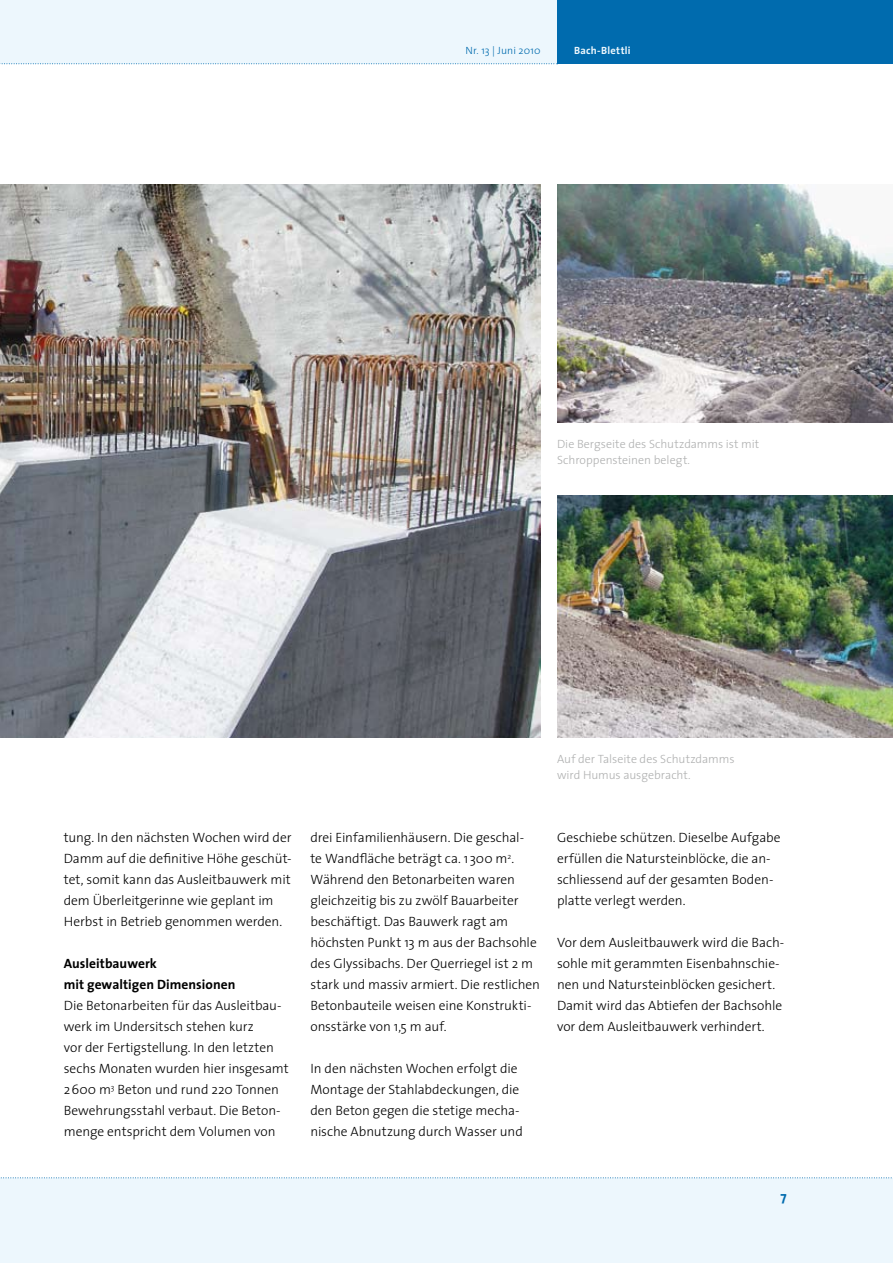
<style>
.page{position:relative;width:893px;height:1263px;background:#fff}
.page>*{position:absolute;margin:0;border:0;box-sizing:border-box;transform-origin:0 0}
.t1{font:300 13.5px/21px "The Sans";letter-spacing:-.005em;color:#000}
.t2{font:700 13.5px/21px "The Sans";letter-spacing:.005em;color:#000}
.t3{font:700 13.5px "The Sans";color:#006bae}
.t4{font:300 12px/16.5px "The Sans";color:#afb0b0}
.t5{font:300 10.5px "The Sans";letter-spacing:.01em;color:#006bae}
.t6{font:700 10.5px "The Sans";letter-spacing:.025em;color:#edf7fd}
</style>
<div class="page">
<div style="left:0;top:0;width:893px;height:64px;background:#edf7fd"></div>
<div style="left:557px;top:0;width:336px;height:64px;background:#006bae"></div>
<svg style="left:0;top:63px;width:557px;height:1px"></svg>
<div style="left:0;top:1178px;width:893px;height:85px;background:#edf7fd"></div>
<svg style="left:0;top:1177px;width:892px;height:1px"></svg>
<img style="left:0;top:184px;width:540px;height:553px">
<img style="left:557px;top:496px;width:336px;height:241px">
<img style="left:557px;top:184px;width:336px;height:238px">
<p class="t5" style="left:466px;top:42px;width:76px">Nr. 13 | Juni 2010</p>
<p class="t6" style="left:574px;top:41px;width:58px">Bach-Blettli</p>
<p class="t4" style="left:557px;top:435px;width:204px">Die Bergseite des Schutzdamms ist mit<br>Schroppensteinen belegt.</p>
<p class="t4" style="left:557px;top:750px;width:179px">Auf der Talseite des Schutzdamms wird Humus ausgebracht.</p>
<p class="t1" style="left:64px;top:827px;width:229px">tung. In den nächsten Wochen wird der Damm auf die definitive Höhe geschüt&shy;tet, somit kann das Ausleitbauwerk mit dem Überleitgerinne wie geplant im Herbst in Betrieb genommen werden.</p>
<p class="t2" style="left:64px;top:953px;width:173px">Ausleitbauwerk<br>mit gewaltigen Dimensionen</p>
<p class="t1" style="left:64px;top:995px;width:227px">Die Betonarbeiten für das Ausleitbau&shy;werk im Undersitsch stehen kurz<br>vor der Fertigstellung. In den letzten sechs Monaten wurden hier insgesamt 2600 m<sup>3</sup> Beton und rund 220 Tonnen Bewehrungsstahl verbaut. Die Beton&shy;menge entspricht dem Volumen von</p>
<p class="t1" style="left:310px;top:827px;width:231px">drei Einfamilienhäusern. Die geschal-<br>te Wandfläche beträgt ca. 1300 m<sup>2</sup>.<br>Während den Betonarbeiten waren gleichzeitig bis zu zwölf Bauarbeiter beschäftigt. Das Bauwerk ragt am höchsten Punkt 13 m aus der Bachsohle des Glyssibachs. Der Querriegel ist 2 m stark und massiv armiert. Die restlichen Betonbauteile weisen eine Konstrukti&shy;onsstärke von 1,5 m auf.</p>
<p class="t1" style="left:310px;top:1058px;width:214px">In den nächsten Wochen erfolgt die Montage der Stahlabdeckungen, die den Beton gegen die stetige mecha&shy;nische Abnutzung durch Wasser und</p>
<p class="t1" style="left:557px;top:827px;width:225px">Geschiebe schützen. Dieselbe Aufgabe erfüllen die Natursteinblöcke, die an&shy;schliessend auf der gesamten Boden&shy;platte verlegt werden.</p>
<p class="t1" style="left:557px;top:932px;width:229px">Vor dem Ausleitbauwerk wird die Bach&shy;sohle mit gerammten Eisenbahnschie&shy;nen und Natursteinblöcken gesichert.<br>Damit wird das Abtiefen der Bachsohle vor dem Ausleitbauwerk verhindert.</p>
<p class="t3" style="left:780px;top:1185px;width:8px">7</p>
</div>
